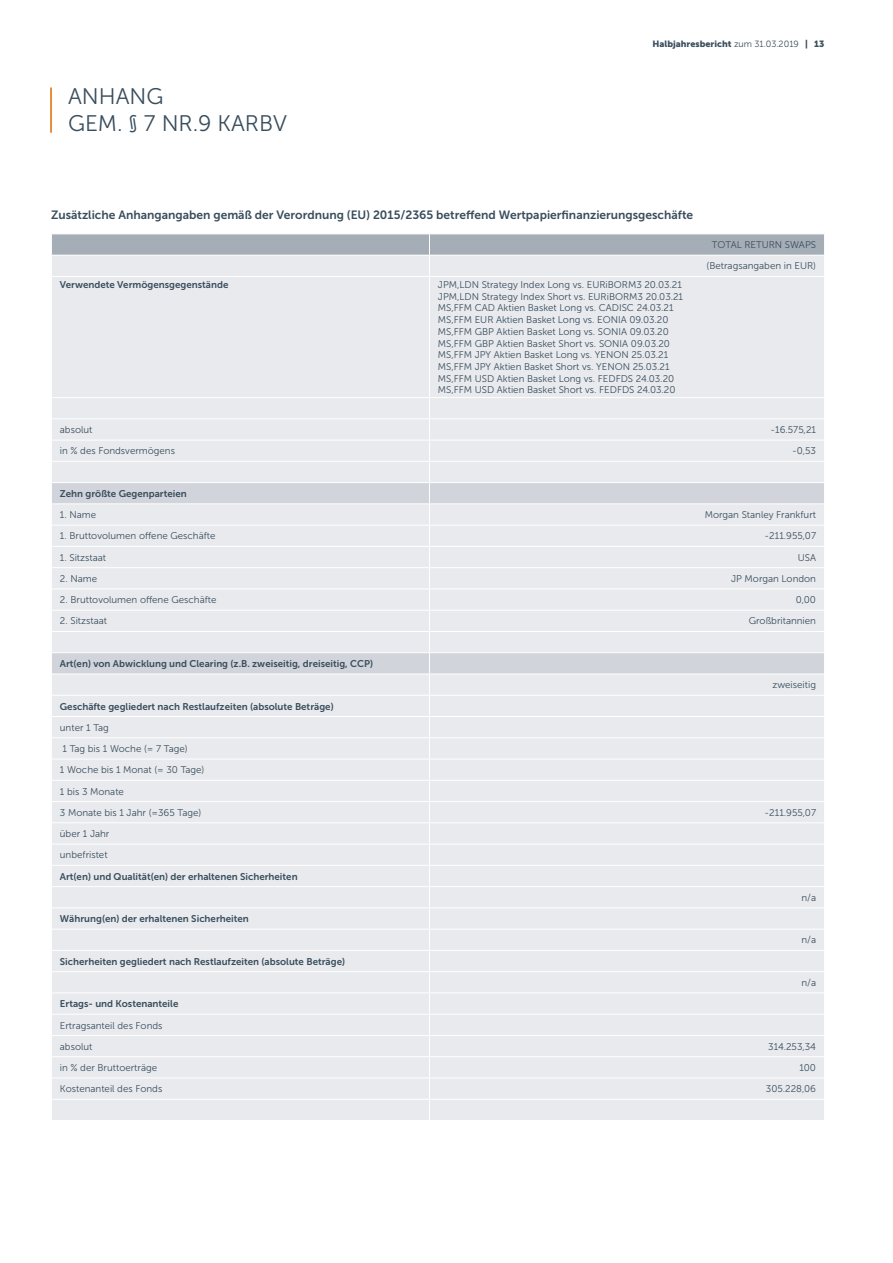
<style>
.page{position:relative;width:893px;height:1263px;background:#fff}
.page>*{position:absolute;margin:0;border:0;box-sizing:border-box;transform-origin:0 0}
.t1{font:22.5px/27px "Museo Sans 300";color:#394d5c}
.t2{font:12px "Museo Sans 700";color:#394d5c}
.t3{font:9.75px/11.7px "Museo Sans 300";color:#394d5c}
.t4{font:9.75px "Museo Sans 700";color:#394d5c}
.t5{font:9px "Museo Sans 900";color:#394d5c}
.s1{font-family:"Museo Sans 300"}
</style>
<div class="page">
<hr style="left:50px;top:87px;width:2px;height:46px;background:#dc6b02">
<div style="left:52px;top:277px;width:772px;height:843px;background:#e8eaee"></div>
<svg style="left:52px;top:483px;width:772px;height:191px;background:#e3e5ea"></svg>
<hr style="left:429px;top:277px;width:1px;height:120px;background:#fff">
<hr style="left:51px;top:397px;width:378px;height:1px;background:#fff">
<hr style="left:429px;top:397px;width:395px;height:1px;background:#fff">
<hr style="left:51px;top:418px;width:378px;height:1px;background:#fff">
<hr style="left:429px;top:418px;width:395px;height:1px;background:#fff">
<hr style="left:51px;top:440px;width:378px;height:1px;background:#fff">
<hr style="left:429px;top:440px;width:395px;height:1px;background:#fff">
<hr style="left:51px;top:461px;width:378px;height:1px;background:#fff">
<hr style="left:429px;top:461px;width:395px;height:1px;background:#fff">
<hr style="left:51px;top:482px;width:378px;height:1px;background:#fff">
<hr style="left:429px;top:482px;width:395px;height:1px;background:#fff">
<hr style="left:51px;top:503px;width:378px;height:1px;background:#fff">
<hr style="left:429px;top:503px;width:395px;height:1px;background:#fff">
<hr style="left:51px;top:525px;width:378px;height:1px;background:#fff">
<hr style="left:429px;top:525px;width:395px;height:1px;background:#fff">
<hr style="left:51px;top:546px;width:378px;height:1px;background:#fff">
<hr style="left:429px;top:546px;width:395px;height:1px;background:#fff">
<hr style="left:51px;top:567px;width:378px;height:1px;background:#fff">
<hr style="left:429px;top:567px;width:395px;height:1px;background:#fff">
<hr style="left:51px;top:588px;width:378px;height:1px;background:#fff">
<hr style="left:429px;top:588px;width:395px;height:1px;background:#fff">
<hr style="left:51px;top:610px;width:378px;height:1px;background:#fff">
<hr style="left:429px;top:610px;width:395px;height:1px;background:#fff">
<hr style="left:51px;top:631px;width:378px;height:1px;background:#fff">
<hr style="left:429px;top:631px;width:395px;height:1px;background:#fff">
<hr style="left:51px;top:652px;width:378px;height:1px;background:#fff">
<hr style="left:429px;top:652px;width:395px;height:1px;background:#fff">
<hr style="left:51px;top:674px;width:378px;height:1px;background:#fff">
<hr style="left:429px;top:674px;width:395px;height:1px;background:#fff">
<hr style="left:51px;top:695px;width:378px;height:1px;background:#fff">
<hr style="left:429px;top:695px;width:395px;height:1px;background:#fff">
<hr style="left:51px;top:716px;width:378px;height:1px;background:#fff">
<hr style="left:429px;top:716px;width:395px;height:1px;background:#fff">
<hr style="left:51px;top:737px;width:378px;height:1px;background:#fff">
<hr style="left:429px;top:737px;width:395px;height:1px;background:#fff">
<hr style="left:51px;top:759px;width:378px;height:1px;background:#fff">
<hr style="left:429px;top:759px;width:395px;height:1px;background:#fff">
<hr style="left:51px;top:780px;width:378px;height:1px;background:#fff">
<hr style="left:429px;top:780px;width:395px;height:1px;background:#fff">
<hr style="left:51px;top:801px;width:378px;height:1px;background:#fff">
<hr style="left:429px;top:801px;width:395px;height:1px;background:#fff">
<hr style="left:51px;top:822px;width:378px;height:1px;background:#fff">
<hr style="left:429px;top:822px;width:395px;height:1px;background:#fff">
<hr style="left:51px;top:844px;width:378px;height:1px;background:#fff">
<hr style="left:429px;top:844px;width:395px;height:1px;background:#fff">
<hr style="left:51px;top:865px;width:378px;height:1px;background:#fff">
<hr style="left:429px;top:865px;width:395px;height:1px;background:#fff">
<hr style="left:51px;top:886px;width:378px;height:1px;background:#fff">
<hr style="left:429px;top:886px;width:395px;height:1px;background:#fff">
<hr style="left:51px;top:907px;width:378px;height:1px;background:#fff">
<hr style="left:429px;top:907px;width:395px;height:1px;background:#fff">
<hr style="left:51px;top:929px;width:378px;height:1px;background:#fff">
<hr style="left:429px;top:929px;width:395px;height:1px;background:#fff">
<hr style="left:51px;top:950px;width:378px;height:1px;background:#fff">
<hr style="left:429px;top:950px;width:395px;height:1px;background:#fff">
<hr style="left:51px;top:971px;width:378px;height:1px;background:#fff">
<hr style="left:429px;top:971px;width:395px;height:1px;background:#fff">
<hr style="left:51px;top:992px;width:378px;height:1px;background:#fff">
<hr style="left:429px;top:992px;width:395px;height:1px;background:#fff">
<hr style="left:51px;top:1014px;width:378px;height:1px;background:#fff">
<hr style="left:429px;top:1014px;width:395px;height:1px;background:#fff">
<hr style="left:51px;top:1035px;width:378px;height:1px;background:#fff">
<hr style="left:429px;top:1035px;width:395px;height:1px;background:#fff">
<hr style="left:51px;top:1056px;width:378px;height:1px;background:#fff">
<hr style="left:429px;top:1056px;width:395px;height:1px;background:#fff">
<hr style="left:51px;top:1077px;width:378px;height:1px;background:#fff">
<hr style="left:429px;top:1077px;width:395px;height:1px;background:#fff">
<hr style="left:51px;top:1099px;width:378px;height:1px;background:#fff">
<hr style="left:429px;top:1099px;width:395px;height:1px;background:#fff">
<svg style="left:429px;top:398px;width:1px;height:722px"></svg>
<svg style="left:51px;top:234px;width:774px;height:42px;background:#c8cdd4"></svg>
<h1 class="t1" style="left:68px;top:83px;width:220px">ANHANG<br>GEM. § 7 NR.9 KARBV</h1>
<p class="t5" style="left:652px;top:39px;width:173px">Halbjahresbericht <span class="s1">zum 31.03.2019</span> | 13</p>
<p class="t2" style="left:51px;top:208px;width:644px">Zusätzliche Anhangangaben gemäß der Verordnung (EU) 2015/2365 betreffend Wertpapierfinanzierungsgeschäfte</p>
<p class="t3" style="left:707px;top:234px;width:111px;line-height:21.3px;text-align:center">TOTAL RETURN SWAPS (Betragsangaben in EUR)</p>
<p class="t4" style="left:60px;top:279px;width:170px">Verwendete Vermögensgegenstände</p>
<p class="t3" style="left:438px;top:279px;width:247px">JPM,LDN Strategy Index Long vs. EURiBORM3 20.03.21<br>JPM,LDN Strategy Index Short vs. EURiBORM3 20.03.21<br>MS,FFM CAD Aktien Basket Long vs. CADISC 24.03.21<br>MS,FFM EUR Aktien Basket Long vs. EONIA 09.03.20<br>MS,FFM GBP Aktien Basket Long vs. SONIA 09.03.20<br>MS,FFM GBP Aktien Basket Short vs. SONIA 09.03.20<br>MS,FFM JPY Aktien Basket Long vs. YENON 25.03.21<br>MS,FFM JPY Aktien Basket Short vs. YENON 25.03.21<br>MS,FFM USD Aktien Basket Long vs. FEDFDS 24.03.20<br>MS,FFM USD Aktien Basket Short vs. FEDFDS 24.03.20</p>
<p class="t3" style="left:60px;top:424px;width:34px">absolut</p>
<p class="t3" style="left:770px;top:424px;width:47px">-16.575,21</p>
<p class="t3" style="left:60px;top:445px;width:117px">in % des Fondsvermögens</p>
<p class="t3" style="left:792px;top:445px;width:25px">-0,53</p>
<p class="t4" style="left:60px;top:488px;width:128px">Zehn größte Gegenparteien</p>
<p class="t3" style="left:60px;top:509px;width:38px">1. Name</p>
<p class="t3" style="left:705px;top:509px;width:113px">Morgan Stanley Frankfurt</p>
<p class="t3" style="left:60px;top:530px;width:157px">1. Bruttovolumen offene Geschäfte</p>
<p class="t3" style="left:764px;top:530px;width:53px">-211.955,07</p>
<p class="t3" style="left:60px;top:551px;width:48px">1. Sitzstaat</p>
<p class="t3" style="left:798px;top:551px;width:20px">USA</p>
<p class="t3" style="left:60px;top:573px;width:39px">2. Name</p>
<p class="t3" style="left:731px;top:573px;width:87px">JP Morgan London</p>
<p class="t3" style="left:60px;top:594px;width:158px">2. Bruttovolumen offene Geschäfte</p>
<p class="t3" style="left:796px;top:594px;width:22px">0,00</p>
<p class="t3" style="left:60px;top:615px;width:49px">2. Sitzstaat</p>
<p class="t3" style="left:749px;top:615px;width:69px">Großbritannien</p>
<p class="t4" style="left:60px;top:658px;width:315px">Art(en) von Abwicklung und Clearing (z.B. zweiseitig, dreiseitig, CCP)</p>
<p class="t3" style="left:772px;top:679px;width:45px">zweiseitig</p>
<p class="t4" style="left:60px;top:701px;width:275px">Geschäfte gegliedert nach Restlaufzeiten (absolute Beträge)</p>
<p class="t3" style="left:60px;top:717px;width:146px;line-height:21.3px">unter 1 Tag<br>1 Tag bis 1 Woche (= 7 Tage)<br>1 Woche bis 1 Monat (= 30 Tage)<br>1 bis 3 Monate<br>3 Monate bis 1 Jahr (=365 Tage)</p>
<p class="t3" style="left:764px;top:807px;width:53px">-211.955,07</p>
<p class="t3" style="left:60px;top:823px;width:51px;line-height:21.3px">über 1 Jahr unbefristet</p>
<p class="t4" style="left:60px;top:871px;width:239px">Art(en) und Qualität(en) der erhaltenen Sicherheiten</p>
<p class="t4" style="left:60px;top:913px;width:190px">Währung(en) der erhaltenen Sicherheiten</p>
<p class="t4" style="left:60px;top:956px;width:287px">Sicherheiten gegliedert nach Restlaufzeiten (absolute Beträge)</p>
<p class="t4" style="left:60px;top:998px;width:120px">Ertags- und Kostenanteile</p>
<p class="t3" style="left:60px;top:1014px;width:104px;line-height:21.3px">Ertragsanteil des Fonds absolut</p>
<p class="t3" style="left:801px;top:892px;width:16px">n/a</p>
<p class="t3" style="left:801px;top:934px;width:16px">n/a</p>
<p class="t3" style="left:801px;top:977px;width:16px">n/a</p>
<p class="t3" style="left:768px;top:1040px;width:49px">314.253,34</p>
<p class="t3" style="left:60px;top:1062px;width:99px">in % der Bruttoerträge</p>
<p class="t3" style="left:799px;top:1062px;width:18px">100</p>
<p class="t3" style="left:60px;top:1083px;width:104px">Kostenanteil des Fonds</p>
<p class="t3" style="left:766px;top:1083px;width:52px">305.228,06</p>
</div>
